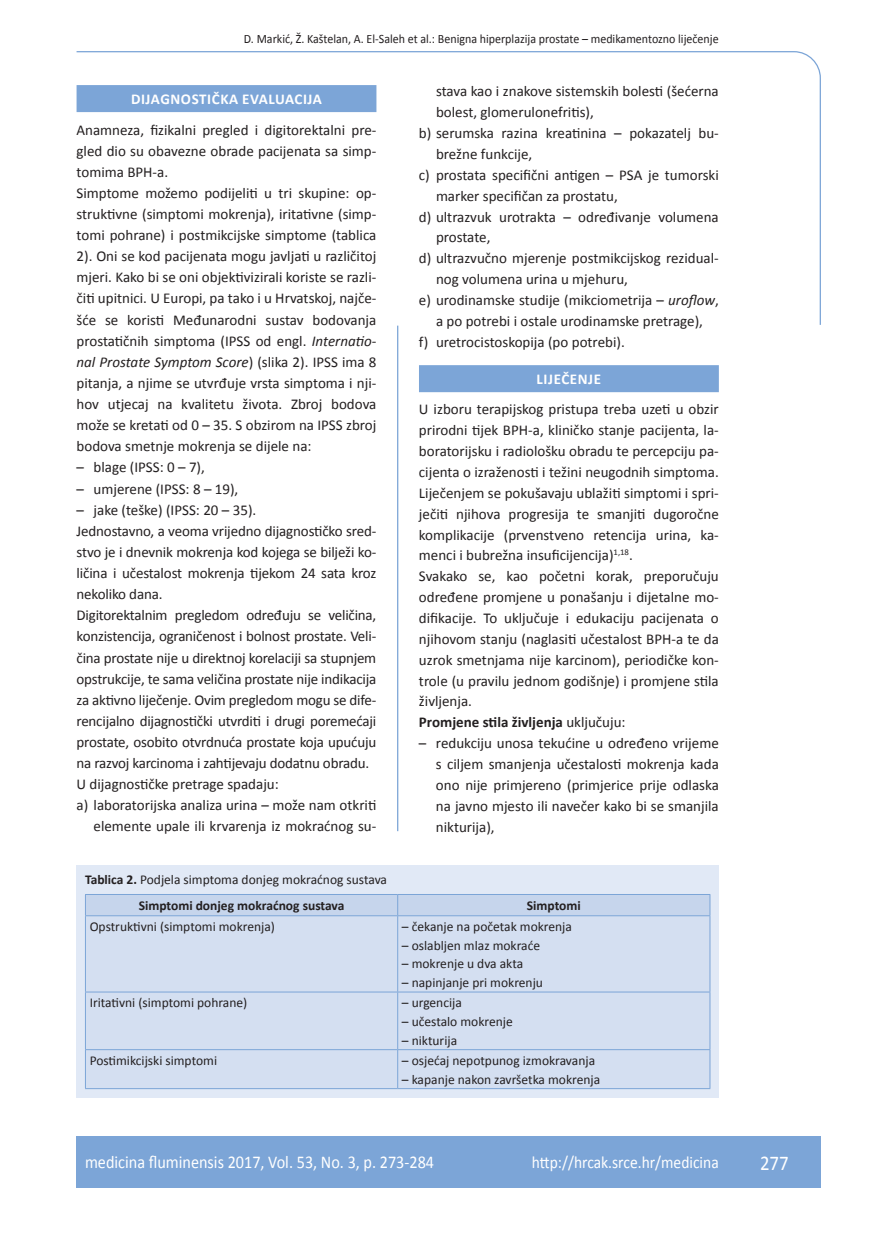
<style>
.page{position:relative;width:872px;height:1234px;background:#fff}
.page>*{position:absolute;margin:0;border:0;box-sizing:border-box;transform-origin:0 0}
.t1{font:21px "Calibri";color:#fff;scale:.9 1}
.t2{font:18px "Calibri";color:#fff;scale:.9 1}
.t3{font:17.25px "Calibri";color:#fff;scale:.9 1}
.t4{font:15px/20.9px "Calibri";color:#231f20}
.t5{font:700 15px "Calibri";letter-spacing:.04em;color:#fff}
.t6{font:13.5px "Calibri";color:#231f20}
.t7{font:700 13.5px/26.2px "Calibri";color:#231f20}
.t8{font:12.75px "Calibri";color:#231f20;scale:.94 1}
.s1{font-style:italic}
.s2{font-weight:400}
.s3{font-weight:700}
</style>
<div class="page">
<svg style="left:76px;top:51px;width:745px;height:275px"></svg>
<hr style="left:397px;top:325px;width:1px;height:506px;background:#7ca5d7">
<div style="left:77px;top:1135px;width:744px;height:51px;background:#7ca5d7"></div>
<div style="left:77px;top:865px;width:642px;height:232px;background:#e1e9f6"></div>
<div style="left:86px;top:916px;width:623px;height:171px;background:#d4dff1"></div>
<hr style="left:85px;top:893px;width:313px;height:1px;background:#7ca5d7">
<hr style="left:398px;top:893px;width:312px;height:1px;background:#7ca5d7">
<div style="left:85px;top:894px;width:625px;height:21px;background:#c6d5ec"></div>
<hr style="left:85px;top:915px;width:1px;height:76px;background:#7ca5d7">
<hr style="left:85px;top:992px;width:1px;height:56px;background:#7ca5d7">
<hr style="left:85px;top:1049px;width:1px;height:38px;background:#7ca5d7">
<hr style="left:85px;top:915px;width:313px;height:1px;background:#7ca5d7">
<hr style="left:398px;top:915px;width:312px;height:1px;background:#7ca5d7">
<hr style="left:397px;top:915px;width:1px;height:76px;background:#7ca5d7">
<hr style="left:709px;top:915px;width:1px;height:76px;background:#7ca5d7">
<hr style="left:397px;top:992px;width:1px;height:56px;background:#7ca5d7">
<hr style="left:709px;top:992px;width:1px;height:56px;background:#7ca5d7">
<hr style="left:397px;top:1049px;width:1px;height:38px;background:#7ca5d7">
<hr style="left:709px;top:1049px;width:1px;height:38px;background:#7ca5d7">
<hr style="left:85px;top:991px;width:313px;height:1px;background:#7ca5d7">
<hr style="left:398px;top:991px;width:312px;height:1px;background:#7ca5d7">
<hr style="left:85px;top:1048px;width:313px;height:1px;background:#7ca5d7">
<hr style="left:398px;top:1048px;width:312px;height:1px;background:#7ca5d7">
<hr style="left:85px;top:1087px;width:313px;height:1px;background:#7ca5d7">
<hr style="left:398px;top:1087px;width:312px;height:1px;background:#7ca5d7">
<div style="left:77px;top:85px;width:299px;height:27px;background:#7ca5d7"></div>
<div style="left:419px;top:365px;width:300px;height:27px;background:#7ca5d7"></div>
<p class="t8" style="left:244px;top:30px;width:506px">D. Markić, Ž. Kaštelan, A. El-Saleh et al.: Benigna hiperplazija prostate – medikamentozno liječenje</p>
<p class="t5" style="left:131px;top:90px;width:192px">DIJAGNOSTIČKA EVALUACIJA</p>
<p class="t4" style="left:77px;top:118px;width:301px">Anamneza, fizikalni pregled i digitorektalni pre&shy;gled dio su obavezne obrade pacijenata sa simp&shy;tomima BPH-a.<br>Simptome možemo podijeliti u tri skupine: op&shy;struktivne (simptomi mokrenja), iritativne (simp&shy;tomi pohrane) i postmikcijske simptome (tablica 2). Oni se kod pacijenata mogu javljati u različitoj mjeri. Kako bi se oni objektivizirali koriste se razli&shy;čiti upitnici. U Europi, pa tako i u Hrvatskoj, najče&shy;šće se koristi Međunarodni sustav bodovanja prostatičnih simptoma (IPSS od engl. <span class="s1">Internatio&shy;nal Prostate Symptom Score</span>) (slika 2). IPSS ima 8 pitanja, a njime se utvrđuje vrsta simptoma i nji&shy;hov utjecaj na kvalitetu života. Zbroj bodova može se kretati od 0 – 35. S obzirom na IPSS zbroj bodova smetnje mokrenja se dijele na:</p>
<p class="t4" style="left:77px;top:456px;width:130px">– blage (IPSS: 0 – 7),</p>
<p class="t4" style="left:77px;top:477px;width:163px">– umjerene (IPSS: 8 – 19),</p>
<p class="t4" style="left:77px;top:498px;width:181px">– jake (teške) (IPSS: 20 – 35).</p>
<p class="t4" style="left:77px;top:519px;width:301px">Jednostavno, a veoma vrijedno dijagnostičko sred-</p>
<p class="t4" style="left:77px;top:540px;width:301px">stvo je i dnevnik mokrenja kod kojega se bilježi ko-</p>
<p class="t4" style="left:77px;top:561px;width:301px">ličina i učestalost mokrenja tijekom 24 sata kroz</p>
<p class="t4" style="left:77px;top:583px;width:87px">nekoliko dana.</p>
<p class="t4" style="left:77px;top:604px;width:301px">Digitorektalnim pregledom određuju se veličina,</p>
<p class="t4" style="left:77px;top:625px;width:301px">konzistencija, ograničenost i bolnost prostate. Veli-</p>
<p class="t4" style="left:77px;top:646px;width:301px">čina prostate nije u direktnoj korelaciji sa stupnjem</p>
<p class="t4" style="left:77px;top:667px;width:301px">opstrukcije, te sama veličina prostate nije indikacija</p>
<p class="t4" style="left:77px;top:688px;width:301px">za aktivno liječenje. Ovim pregledom mogu se dife-</p>
<p class="t4" style="left:77px;top:709px;width:301px">rencijalno dijagnostički utvrditi i drugi poremećaji</p>
<p class="t4" style="left:77px;top:730px;width:301px">prostate, osobito otvrdnuća prostate koja upućuju</p>
<p class="t4" style="left:77px;top:751px;width:294px">na razvoj karcinoma i zahtijevaju dodatnu obradu.</p>
<p class="t4" style="left:77px;top:773px;width:204px">U dijagnostičke pretrage spadaju:</p>
<p class="t4" style="left:77px;top:794px;width:301px">a) laboratorijska analiza urina – može nam otkriti</p>
<p class="t4" style="left:94px;top:815px;width:284px">elemente upale ili krvarenja iz mokraćnog su-</p>
<p class="t7" style="left:139px;top:865px;width:250px;text-indent:-54px">Tablica 2. <span class="s2">Podjela simptoma donjeg mokraćnog sustava<br></span>Simptomi donjeg mokraćnog sustava</p>
<p class="t4" style="left:436px;top:80px;width:284px">stava kao i znakove sistemskih bolesti (šećerna</p>
<p class="t4" style="left:436px;top:101px;width:159px">bolest, glomerulonefritis),</p>
<p class="t4" style="left:419px;top:122px;width:301px">b) serumska razina kreatinina – pokazatelj bu-</p>
<p class="t4" style="left:436px;top:143px;width:98px">brežne funkcije,</p>
<p class="t4" style="left:419px;top:164px;width:301px">c) prostata specifični antigen – PSA je tumorski</p>
<p class="t4" style="left:436px;top:184px;width:183px">marker specifičan za prostatu,</p>
<p class="t4" style="left:419px;top:205px;width:301px">d) ultrazvuk urotrakta – određivanje volumena</p>
<p class="t4" style="left:436px;top:226px;width:56px">prostate,</p>
<p class="t4" style="left:419px;top:247px;width:301px">d) ultrazvučno mjerenje postmikcijskog rezidual-</p>
<p class="t4" style="left:436px;top:268px;width:193px">nog volumena urina u mjehuru,</p>
<p class="t4" style="left:419px;top:289px;width:301px">e) urodinamske studije (mikciometrija – <span class="s1">uroflow</span>,</p>
<p class="t4" style="left:436px;top:310px;width:268px">a po potrebi i ostale urodinamske pretrage),</p>
<p class="t4" style="left:419px;top:331px;width:207px">f) uretrocistoskopija (po potrebi).</p>
<p class="t5" style="left:536px;top:369px;width:66px">LIJEČENJE</p>
<p class="t4" style="left:419px;top:398px;width:301px">U izboru terapijskog pristupa treba uzeti u obzir prirodni tijek BPH-a, kliničko stanje pacijenta, la&shy;boratorijsku i radiološku obradu te percepciju pa&shy;cijenta o izraženosti i težini neugodnih simptoma.<br>Liječenjem se pokušavaju ublažiti simptomi i spri&shy;ječiti njihova progresija te smanjiti dugoročne komplikacije (prvenstveno retencija urina, ka&shy;menci i bubrežna insuficijencija)<sup>1,18</sup>.<br>Svakako se, kao početni korak, preporučuju određene promjene u ponašanju i dijetalne mo&shy;difikacije. To uključuje i edukaciju pacijenata o njihovom stanju (naglasiti učestalost BPH-a te da uzrok smetnjama nije karcinom), periodičke kon&shy;trole (u pravilu jednom godišnje) i promjene stila življenja.<br><span class="s3">Promjene stila življenja</span> uključuju:</p>
<p class="t4" style="left:436px;top:732px;width:284px;text-align:justify;text-indent:-17px">– redukciju unosa tekućine u određeno vrijeme s ciljem smanjenja učestalosti mokrenja kada ono nije primjereno (primjerice prije odlaska na javno mjesto ili navečer kako bi se smanjila nikturija),</p>
<p class="t7" style="left:527px;top:891px;width:55px">Simptomi</p>
<p class="t6" style="left:90px;top:917px;width:187px">Opstruktivni (simptomi mokrenja)</p>
<p class="t6" style="left:402px;top:917px;width:171px">– čekanje na početak mokrenja</p>
<p class="t6" style="left:402px;top:936px;width:140px">– oslabljen mlaz mokraće</p>
<p class="t6" style="left:402px;top:955px;width:123px">– mokrenje u dva akta</p>
<p class="t6" style="left:402px;top:973px;width:143px">– napinjanje pri mokrenju</p>
<p class="t6" style="left:90px;top:994px;width:159px">Iritativni (simptomi pohrane)</p>
<p class="t6" style="left:402px;top:994px;width:61px">– urgencija</p>
<p class="t6" style="left:402px;top:1012px;width:112px">– učestalo mokrenje</p>
<p class="t6" style="left:402px;top:1031px;width:57px">– nikturija</p>
<p class="t6" style="left:90px;top:1051px;width:129px">Postimikcijski simptomi</p>
<p class="t6" style="left:402px;top:1051px;width:195px">– osjećaj nepotpunog izmokravanja</p>
<p class="t6" style="left:402px;top:1070px;width:200px">– kapanje nakon završetka mokrenja</p>
<p class="t2" style="left:85px;top:1150px;width:389px">medicina fluminensis 2017, Vol. 53, No. 3, p. 273-284</p>
<p class="t3" style="left:532px;top:1151px;width:209px">http://hrcak.srce.hr/medicina</p>
<h1 class="t1" style="left:760px;top:1149px;width:33px">277</h1>
</div>
